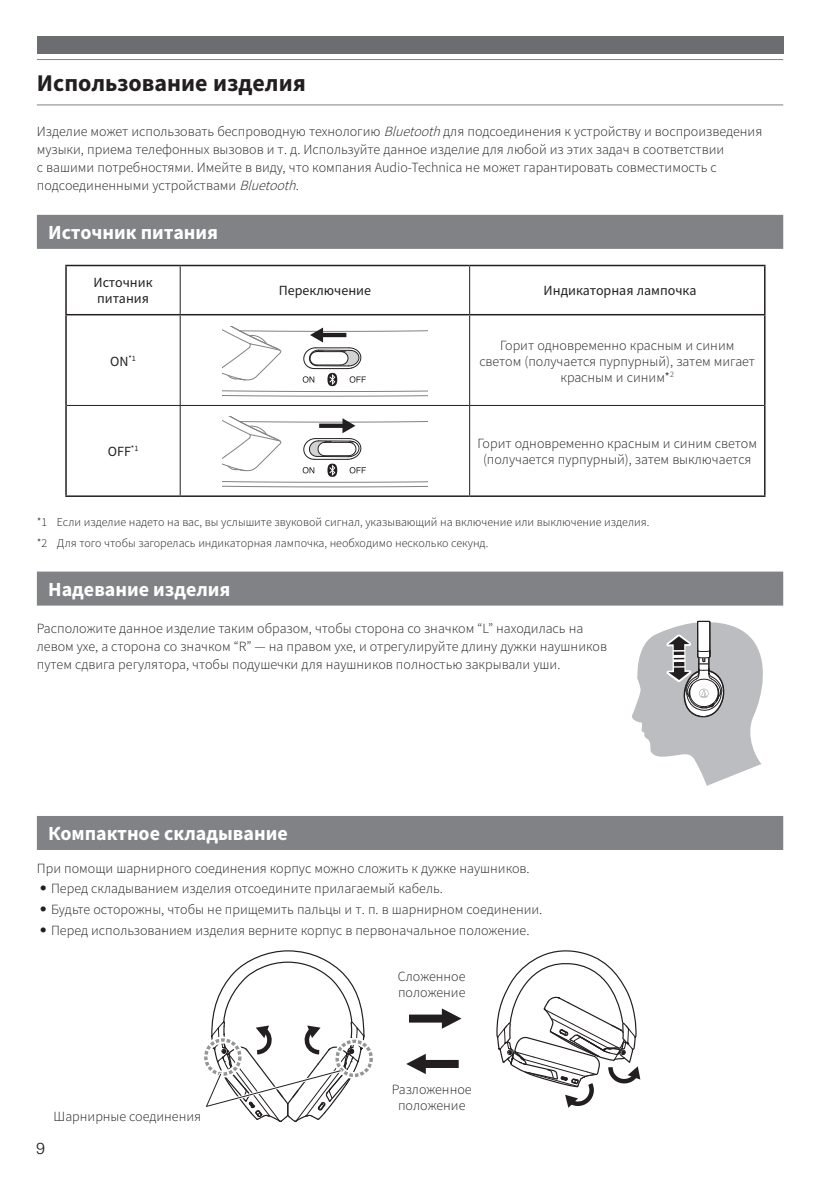
<style>
.page{position:relative;width:840px;height:1191px;background:#fff}
.page>*{position:absolute;margin:0;border:0;box-sizing:border-box;transform-origin:0 0}
.t1{font:700 24px "Source Sans Pro";color:#231f20}
.t2{font:700 20px "Source Sans Pro";color:#fff}
.t3{font:300 16px "Univers LT Std";color:#231f20}
.t4{font:300 14px/18px "Source Sans Pro";color:#231f20}
.t5{font:14px/16px "Source Sans Pro";color:#231f20}
.t6{font:300 12px/20.8px "Source Sans Pro";color:#231f20}
.s1{font-style:italic}
.s2{font-family:"Univers LT Std"}
</style>
<div class="page">
<hr style="left:37px;top:104px;width:745px;height:1px;background:#808285">
<hr style="left:37px;top:59px;width:745px;height:1px;background:#808285">
<div style="left:37px;top:37px;width:745px;height:17px;background:#6c6d70"></div>
<div style="left:37px;top:215px;width:745px;height:34px;background:#808285"></div>
<div style="left:37px;top:571px;width:745px;height:34px;background:#808285"></div>
<div style="left:37px;top:816px;width:745px;height:34px;background:#808285"></div>
<hr style="left:65px;top:315px;width:2px;height:90px;background:#231f20">
<hr style="left:65px;top:405px;width:2px;height:90px;background:#231f20">
<hr style="left:65px;top:495px;width:115px;height:2px;background:#231f20">
<hr style="left:180px;top:495px;width:289px;height:2px;background:#231f20">
<hr style="left:469px;top:495px;width:296px;height:2px;background:#231f20">
<hr style="left:763px;top:315px;width:2px;height:90px;background:#231f20">
<hr style="left:763px;top:405px;width:2px;height:90px;background:#231f20">
<hr style="left:180px;top:266px;width:1px;height:48px;background:#231f20">
<hr style="left:469px;top:266px;width:1px;height:48px;background:#231f20">
<hr style="left:180px;top:315px;width:1px;height:90px;background:#231f20">
<hr style="left:469px;top:315px;width:1px;height:90px;background:#231f20">
<hr style="left:67px;top:405px;width:113px;height:1px;background:#231f20">
<hr style="left:180px;top:405px;width:289px;height:1px;background:#231f20">
<hr style="left:180px;top:406px;width:1px;height:89px;background:#231f20">
<hr style="left:469px;top:405px;width:294px;height:1px;background:#231f20">
<hr style="left:469px;top:406px;width:1px;height:89px;background:#231f20">
<hr style="left:65px;top:265px;width:115px;height:1px;background:#231f20">
<hr style="left:65px;top:266px;width:2px;height:48px;background:#231f20">
<hr style="left:180px;top:265px;width:289px;height:1px;background:#231f20">
<hr style="left:469px;top:265px;width:296px;height:1px;background:#231f20">
<hr style="left:763px;top:266px;width:2px;height:48px;background:#231f20">
<hr style="left:65px;top:314px;width:115px;height:1px;background:#231f20">
<hr style="left:180px;top:314px;width:289px;height:1px;background:#231f20">
<hr style="left:469px;top:314px;width:296px;height:1px;background:#231f20">
<svg style="left:223px;top:326px;width:204px;height:71px"></svg>
<svg style="left:223px;top:417px;width:204px;height:71px"></svg>
<svg style="left:632px;top:620px;width:131px;height:166px"></svg>
<div style="left:333px;top:1037px;width:41px;height:42px;border:7px solid #fff;border-radius:50%"></div>
<div style="left:335px;top:1039px;width:37px;height:38px;border:3px dashed #939598;border-radius:50%"></div>
<svg style="left:406px;top:1054px;width:52px;height:20px"></svg>
<svg style="left:409px;top:1008px;width:52px;height:20px"></svg>
<svg style="left:496px;top:950px;width:144px;height:157px"></svg>
<svg style="left:204px;top:950px;width:161px;height:173px"></svg>
<h1 class="t1" style="left:37px;top:67px;width:270px">Использование изделия</h1>
<p class="t4" style="left:37px;top:123px;width:726px">Изделие может использовать беспроводную технологию <span class="s1">Bluetooth</span>для подсоединения к устройству и воспроизведения музыки, приема телефонных вызовов и т. д. Используйте данное изделие для любой из этих задач в соответствии<br>с вашими потребностями. Имейте в виду, что компания Audio-Technica не может гарантировать совместимость с подсоединенными устройствами <span class="s1">Bluetooth</span>.</p>
<h2 class="t2" style="left:48px;top:219px;width:171px">Источник питания</h2>
<p class="t5" style="left:93px;top:275px;width:61px">Источник питания</p>
<p class="t5" style="left:278px;top:283px;width:94px">Переключение</p>
<p class="t5" style="left:543px;top:283px;width:154px">Индикаторная лампочка</p>
<p class="t5" style="left:110px;top:353px;width:27px">ON<sup>*1</sup></p>
<p class="t4" style="left:479px;top:337px;width:277px;line-height:16px;text-align:center">Горит одновременно красным и синим светом (получается пурпурный), затем мигает красным и синим*<sup>2</sup></p>
<p class="t5" style="left:108px;top:443px;width:32px">OFF<sup>*1</sup></p>
<p class="t4" style="left:477px;top:435px;width:281px;line-height:16px;text-align:center">Горит одновременно красным и синим светом (получается пурпурный), затем выключается</p>
<p class="t6" style="left:37px;top:512px;width:613px">*1 Если изделие надето на вас, вы услышите звуковой сигнал, указывающий на включение или выключение изделия. *2 Для того чтобы загорелась индикаторная лампочка, необходимо несколько секунд.</p>
<h2 class="t2" style="left:48px;top:576px;width:184px">Надевание изделия</h2>
<p class="t4" style="left:37px;top:619px;width:571px">Расположите данное изделие таким образом, чтобы сторона со значком “L” находилась на левом ухе, а сторона со значком “R” — на правом ухе, и отрегулируйте длину дужки наушников путем сдвига регулятора, чтобы подушечки для наушников полностью закрывали уши.</p>
<h2 class="t2" style="left:48px;top:820px;width:241px">Компактное складывание</h2>
<p class="t4" style="left:37px;top:859px;width:494px">При помощи шарнирного соединения корпус можно сложить к дужке наушников.</p>
<p class="t4" style="left:40px;top:879px;width:404px"><span class="s2">•</span> Перед складыванием изделия отсоедините прилагаемый кабель.</p>
<p class="t4" style="left:40px;top:900px;width:504px"><span class="s2">•</span> Будьте осторожны, чтобы не прищемить пальцы и т. п. в шарнирном соединении.</p>
<p class="t4" style="left:40px;top:921px;width:491px"><span class="s2">•</span> Перед использованием изделия верните корпус в первоначальное положение.</p>
<p class="t3" style="left:36px;top:1138px;width:10px">9</p>
<p class="t4" style="left:54px;top:1107px;width:149px">Шарнирные соединения</p>
<p class="t4" style="left:397px;top:968px;width:69px;line-height:16px">Сложенное положение</p>
<p class="t4" style="left:391px;top:1081px;width:81px;line-height:16px;text-align:center">Разложенное положение</p>
</div>
